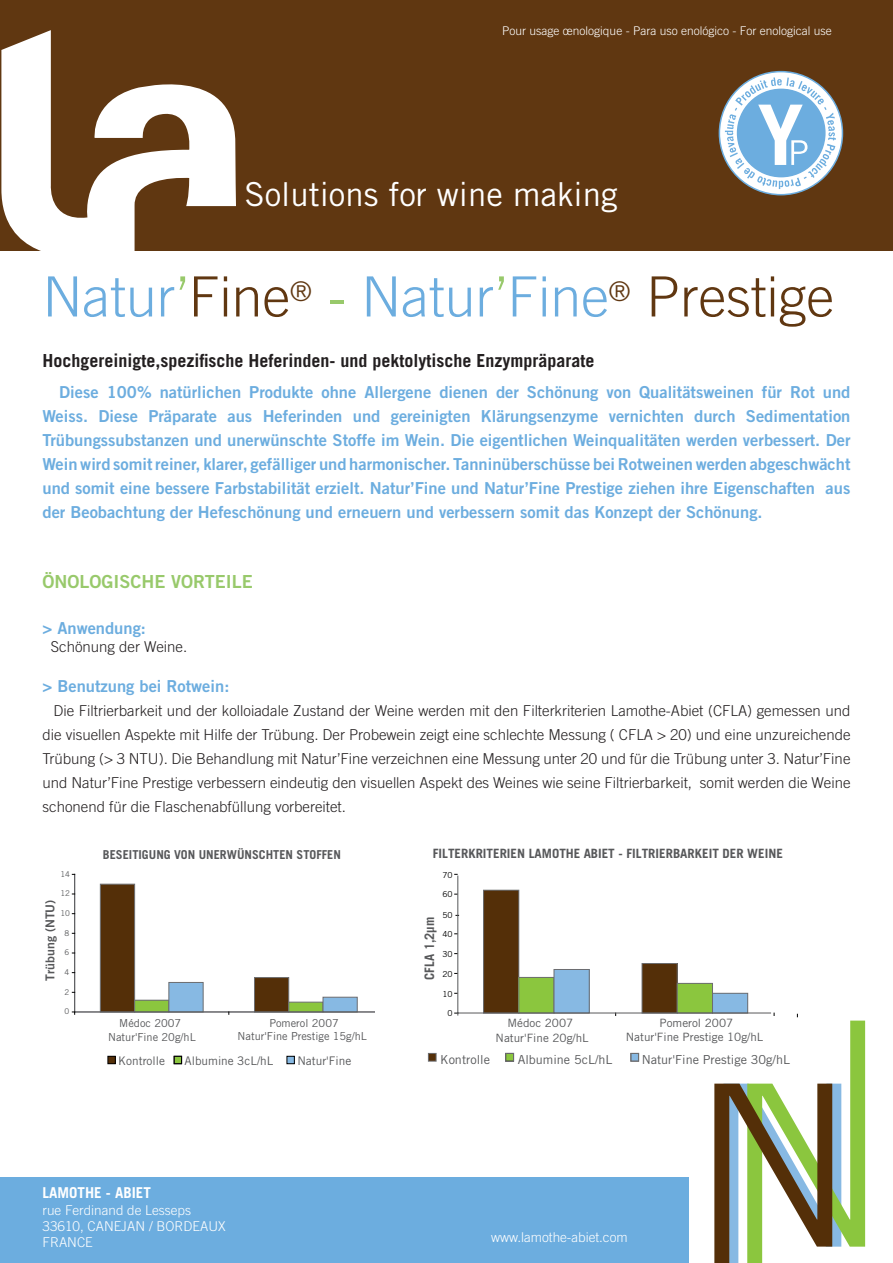
<style>
.page{position:relative;width:893px;height:1263px;background:#fff}
.page>*{position:absolute;margin:0;border:0;box-sizing:border-box;transform-origin:0 0}
.t1{font:300 55.5px "Trade Gothic LT Std";color:#6caddf}
.t2{font:33px "Trade Gothic LT Std";color:#fff}
.t3{font:700 18px "Trade Gothic LT Std";color:#231f20}
.t4{font:18px "Trade Gothic LT Std Bd 2";color:#98c96b}
.t5{font:16.5px/24px "Trade Gothic LT Std Bd 2";color:#6caddf;text-align:justify}
.t6{font:300 15px/24px "Trade Gothic LT Std";color:#231f20;text-align:justify}
.t7{font:700 15px "Trade Gothic LT Std";color:#fff}
.t8{font:300 13.5px "Trade Gothic LT Std";color:#fff}
.t9{font:700 13.05px "Trade Gothic LT Std";color:#57585a}
.t10{font:700 12.9px "Trade Gothic LT Std";color:#57585a}
.t11{font:12.45px "Trade Gothic LT Std";color:#57585a}
.t12{font:700 12.3px "Trade Gothic LT Std";color:#57585a}
.t13{font:12.3px "Trade Gothic LT Std Bd 2";color:#57585a}
.t14{font:300 12px "Trade Gothic LT Std";color:#fff}
.t15{font:11.85px "Trade Gothic LT Std";color:#57585a}
.t16{font:11.4px/14.9px "Trade Gothic LT Std";color:#57585a;text-align:center}
.t17{font:10.95px/14.2px "Trade Gothic LT Std";color:#57585a;text-align:center}
.t18{font:8.25px "Trade Gothic LT Std";color:#000}
.t19{font:7.95px "Trade Gothic LT Std";color:#57585a}
.s1{color:#98c96b}
.s2{color:#603711}
</style>
<div class="page">
<div style="left:0;top:0;width:893px;height:250px;background:#603711"></div>
<div style="left:0;top:1177px;width:688px;height:86px;background:#6caddf"></div>
<svg style="left:1px;top:30px;width:235px;height:221px"></svg>
<svg style="left:719px;top:72px;width:123px;height:123px"></svg>
<div style="left:719px;top:71px;width:124px;height:124px;border:2px solid #6caddf;border-radius:50%"></div>
<svg style="left:725px;top:77px;width:111px;height:112px;background:#a6c2d7"></svg>
<div style="left:100px;top:884px;width:35px;height:128px;background:#542f08;border:1px solid #6c6d70"></div>
<div style="left:254px;top:977px;width:35px;height:35px;background:#542f08;border:1px solid #6c6d70"></div>
<div style="left:134px;top:1000px;width:35px;height:12px;background:#8bc63e;border:1px solid #6c6d70"></div>
<div style="left:288px;top:1002px;width:35px;height:10px;background:#8bc63e;border:1px solid #6c6d70"></div>
<div style="left:169px;top:982px;width:34px;height:30px;background:#87b9e3;border:1px solid #6c6d70"></div>
<div style="left:323px;top:997px;width:34px;height:15px;background:#87b9e3;border:1px solid #6c6d70"></div>
<hr style="left:74px;top:874px;width:1px;height:138px;background:#57585a">
<hr style="left:75px;top:1012px;width:299px;height:1px;background:#57585a">
<div style="left:108px;top:1056px;width:7px;height:8px;background:#542f08"></div>
<div style="left:108px;top:1056px;width:8px;height:8px;border:1px solid #000"></div>
<div style="left:174px;top:1056px;width:8px;height:8px;background:#8bc63e"></div>
<div style="left:174px;top:1056px;width:8px;height:8px;border:1px solid #000"></div>
<div style="left:287px;top:1056px;width:7px;height:8px;background:#87b9e3"></div>
<div style="left:287px;top:1056px;width:8px;height:8px;border:1px solid #000"></div>
<div style="left:506px;top:1053px;width:8px;height:8px;background:#8bc63e"></div>
<div style="left:505px;top:1053px;width:9px;height:8px;border:1px solid #6c6d70"></div>
<div style="left:428px;top:1053px;width:8px;height:8px;background:#542f08"></div>
<div style="left:428px;top:1053px;width:8px;height:8px;border:1px solid #6c6d70"></div>
<div style="left:631px;top:1053px;width:7px;height:8px;background:#87b9e3"></div>
<div style="left:630px;top:1053px;width:9px;height:8px;border:1px solid #6c6d70"></div>
<div style="left:631px;top:1053px;width:8px;height:8px;border:1px solid #6c6d70"></div>
<div style="left:484px;top:890px;width:35px;height:123px;background:#542f08"></div>
<div style="left:483px;top:890px;width:36px;height:123px;border:1px solid #6c6d70"></div>
<div style="left:642px;top:963px;width:35px;height:50px;background:#542f08"></div>
<div style="left:642px;top:963px;width:35px;height:50px;border:1px solid #6c6d70"></div>
<div style="left:519px;top:977px;width:35px;height:36px;background:#8bc63e"></div>
<div style="left:519px;top:977px;width:35px;height:36px;border:1px solid #6c6d70"></div>
<div style="left:677px;top:983px;width:35px;height:30px;background:#8bc63e"></div>
<div style="left:677px;top:983px;width:36px;height:30px;border:1px solid #6c6d70"></div>
<div style="left:554px;top:969px;width:35px;height:44px;background:#87b9e3"></div>
<div style="left:554px;top:969px;width:35px;height:44px;border:1px solid #6c6d70"></div>
<div style="left:712px;top:993px;width:36px;height:20px;background:#87b9e3"></div>
<div style="left:712px;top:993px;width:36px;height:20px;border:1px solid #6c6d70"></div>
<svg style="left:714px;top:1013px;width:151px;height:250px"></svg>
<hr style="left:458px;top:876px;width:1px;height:139px;background:#57585a">
<hr style="left:458px;top:1013px;width:312px;height:1px;background:#57585a">
<p class="t14" style="left:502px;top:23px;width:331px">Pour usage œnologique - Para uso enológico - For enological use</p>
<p class="t2" style="left:244px;top:174px;width:375px">Solutions for wine making</p>
<p class="t1" style="left:43px;top:264px;width:793px">Natur<span class="s1">’</span><span class="s2">Fine</span><sup>®</sup> <span class="s1">-</span> Natur<span class="s1">’</span>Fine<sup>®</sup> <span class="s2">Prestige</span></p>
<p class="t3" style="left:43px;top:350px;width:553px">Hochgereinigte,spezifische Heferinden- und pektolytische Enzympräparate</p>
<p class="t5" style="left:43px;top:380px;width:809px;text-indent:17px">Diese 100% natürlichen Produkte ohne Allergene dienen der Schönung von Qualitätsweinen für Rot und Weiss. Diese Präparate aus Heferinden und gereinigten Klärungsenzyme vernichten durch Sedimentation Trübungssubstanzen und unerwünschte Stoffe im Wein. Die eigentlichen Weinqualitäten werden verbessert. Der Wein wird somit reiner, klarer, gefälliger und harmonischer. Tanninüberschüsse bei Rotweinen werden abgeschwächt und somit eine bessere Farbstabilität erzielt. Natur’Fine und Natur’Fine Prestige ziehen ihre Eigenschaften aus der Beobachtung der Hefeschönung und erneuern und verbessern somit das Konzept der Schönung.</p>
<p class="t4" style="left:43px;top:570px;width:212px">ÖNOLOGISCHE VORTEILE</p>
<p class="t5" style="left:43px;top:616px;width:105px">&gt; Anwendung:</p>
<p class="t6" style="left:51px;top:634px;width:138px">Schönung der Weine.</p>
<p class="t5" style="left:43px;top:673px;width:188px">&gt; Benutzung bei Rotwein:</p>
<p class="t6" style="left:43px;top:698px;width:809px;text-indent:11px">Die Filtrierbarkeit und der kolloiadale Zustand der Weine werden mit den Filterkriterien Lamothe-Abiet (CFLA) gemessen und die visuellen Aspekte mit Hilfe der Trübung. Der Probewein zeigt eine schlechte Messung ( CFLA &gt; 20) und eine unzureichende Trübung (&gt; 3 NTU). Die Behandlung mit Natur’Fine verzeichnen eine Messung unter 20 und für die Trübung unter 3. Natur’Fine und Natur’Fine Prestige verbessern eindeutig den visuellen Aspekt des Weines wie seine Filtrierbarkeit, somit werden die Weine schonend für die Flaschenabfüllung vorbereitet.</p>
<p class="t12" style="left:103px;top:847px;width:239px">BESEITIGUNG VON UNERWÜNSCHTEN STOFFEN</p>
<p class="t10" style="left:433px;top:845px;width:352px">FILTERKRITERIEN LAMOTHE ABIET - FILTRIERBARKEIT DER WEINE</p>
<p class="t19" style="left:60px;top:869px;width:11px">14</p>
<p class="t18" style="left:442px;top:870px;width:12px">70</p>
<p class="t19" style="left:60px;top:889px;width:11px">12</p>
<p class="t18" style="left:442px;top:889px;width:12px">60</p>
<p class="t13" style="left:42px;top:980px;width:82px;rotate:-90deg">Trübung (NTU)</p>
<p class="t19" style="left:60px;top:908px;width:11px">10</p>
<p class="t19" style="left:65px;top:928px;width:6px">8</p>
<p class="t19" style="left:65px;top:948px;width:6px">6</p>
<p class="t19" style="left:65px;top:967px;width:6px">4</p>
<p class="t18" style="left:442px;top:910px;width:12px">50</p>
<p class="t9" style="left:421px;top:980px;width:64px;rotate:-90deg">CFLA 1,2µm</p>
<p class="t18" style="left:442px;top:929px;width:12px">40</p>
<p class="t18" style="left:442px;top:949px;width:12px">30</p>
<p class="t18" style="left:442px;top:969px;width:12px">20</p>
<p class="t19" style="left:65px;top:987px;width:6px">2</p>
<p class="t18" style="left:442px;top:989px;width:12px">10</p>
<p class="t19" style="left:65px;top:1007px;width:6px">0</p>
<p class="t18" style="left:448px;top:1008px;width:7px">0</p>
<p class="t17" style="left:108px;top:1015px;width:89px">Médoc 2007<br>Natur'Fine 20g/hL</p>
<p class="t17" style="left:238px;top:1016px;width:131px;line-height:13.2px">Pomerol 2007<br>Natur'Fine Prestige 15g/hL</p>
<p class="t16" style="left:496px;top:1015px;width:95px">Médoc 2007<br>Natur'Fine 20g/hL</p>
<p class="t16" style="left:626px;top:1016px;width:139px;line-height:13.8px">Pomerol 2007<br>Natur'Fine Prestige 10g/hL</p>
<p class="t15" style="left:118px;top:1054px;width:48px">Kontrolle</p>
<p class="t15" style="left:185px;top:1054px;width:90px">Albumine 3cL/hL</p>
<p class="t15" style="left:297px;top:1054px;width:55px">Natur'Fine</p>
<p class="t11" style="left:440px;top:1052px;width:51px">Kontrolle</p>
<p class="t11" style="left:518px;top:1052px;width:96px">Albumine 5cL/hL</p>
<p class="t11" style="left:642px;top:1052px;width:150px">Natur'Fine Prestige 30g/hL</p>
<p class="t7" style="left:43px;top:1184px;width:110px">LAMOTHE - ABIET</p>
<p class="t8" style="left:43px;top:1202px;width:150px">rue Ferdinand de Lesseps</p>
<p class="t8" style="left:43px;top:1218px;width:185px">33610, CANEJAN / BORDEAUX</p>
<p class="t8" style="left:43px;top:1234px;width:52px">FRANCE</p>
<p class="t8" style="left:491px;top:1229px;width:138px">www.lamothe-abiet.com</p>
</div>
